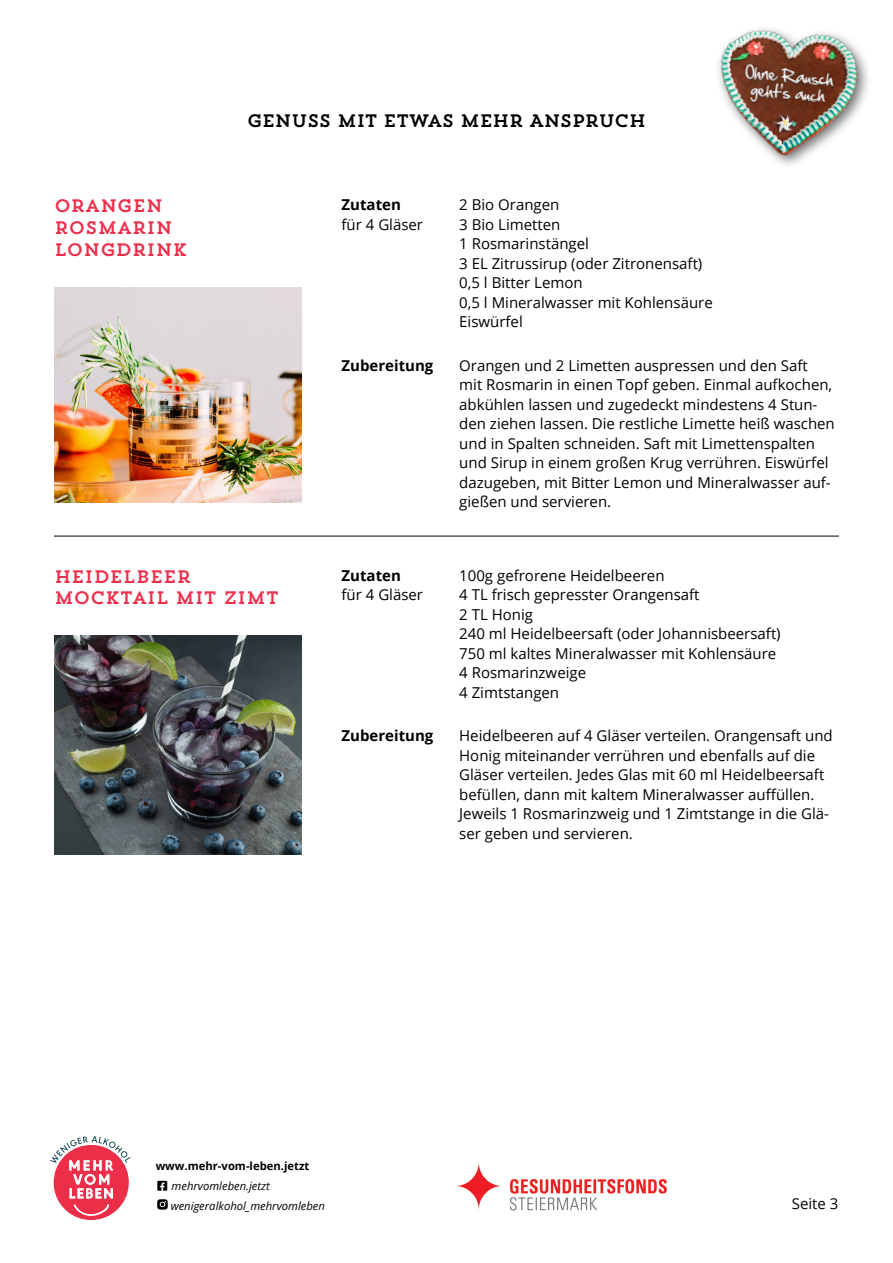
<style>
.page{position:relative;width:893px;height:1263px;background:#fff}
.page>*{position:absolute;margin:0;border:0;box-sizing:border-box;transform-origin:0 0}
.t1{font:18px/21.6px "Trend Slab One";letter-spacing:-.02em;color:#ee2f4b}
.t2{font:18px "Trend Slab One";letter-spacing:-.05em;color:#000}
.t3{font:15.3px/17px "Hand Of Sean";color:#f6f3f4;text-align:center}
.t4{font:15px/19.5px "Open Sans";color:#000}
.t5{font:700 15px "Open Sans";color:#000}
.t6{font:italic 11.25px/19.6px "Open Sans";color:#000}
.t7{font:700 11.25px "Open Sans";color:#000}
</style>
<div class="page">
<svg style="left:50px;top:1136px;width:81px;height:84px"></svg>
<svg style="left:157px;top:1199px;width:11px;height:10px"></svg>
<img style="left:456px;top:1162px;width:211px;height:48px">
<img style="left:54px;top:287px;width:248px;height:216px">
<img style="left:54px;top:636px;width:248px;height:218px">
<hr style="left:54px;top:536px;width:785px;height:1px;background:#000">
<div style="left:714px;top:24px;width:158px;height:146px;background:#000;opacity:.55"></div>
<img style="left:714px;top:24px;width:150px;height:140px">
<div style="left:738px;top:57px;width:107px;height:57px;background:#000;opacity:.25"></div>
<svg style="left:742px;top:65px;width:94px;height:46px;background:#65301c"></svg>
<p class="t1" style="left:54px;top:195px;width:135px">ORANGEN<br>ROSMARIN<br>LONGDRINK</p>
<p class="t2" style="left:247px;top:109px;width:401px">GENUSS MIT ETWAS MEHR ANSPRUCH</p>
<p class="t5" style="left:342px;top:194px;width:61px">Zutaten</p>
<p class="t4" style="left:342px;top:214px;width:83px">für 4 Gläser</p>
<p class="t4" style="left:459px;top:195px;width:255px">2 Bio Orangen<br>3 Bio Limetten<br>1 Rosmarinstängel<br>3 EL Zitrussirup (oder Zitronensaft)<br>0,5 l Bitter Lemon<br>0,5 l Mineralwasser mit Kohlensäure<br>Eiswürfel</p>
<p class="t3" style="left:746px;top:63px;width:90px;rotate:5deg">Ohne Rausch geht’s auch</p>
<p class="t5" style="left:342px;top:355px;width:93px">Zubereitung</p>
<p class="t4" style="left:459px;top:355px;width:377px">Orangen und 2 Limetten auspressen und den Saft<br>mit Rosmarin in einen Topf geben. Einmal aufkochen, abkühlen lassen und zugedeckt mindestens 4 Stun&shy;den ziehen lassen. Die restliche Limette heiß waschen und in Spalten schneiden. Saft mit Limettenspalten und Sirup in einem großen Krug verrühren. Eiswürfel dazugeben, mit Bitter Lemon und Mineralwasser auf&shy;gießen und servieren.</p>
<p class="t1" style="left:54px;top:565px;width:227px">HEIDELBEER<br>MOCKTAIL MIT ZIMT</p>
<p class="t5" style="left:342px;top:565px;width:61px">Zutaten</p>
<p class="t4" style="left:342px;top:585px;width:83px">für 4 Gläser</p>
<p class="t5" style="left:342px;top:725px;width:93px">Zubereitung</p>
<p class="t4" style="left:459px;top:565px;width:323px">100g gefrorene Heidelbeeren<br>4 TL frisch gepresster Orangensaft<br>2 TL Honig<br>240 ml Heidelbeersaft (oder Johannisbeersaft)<br>750 ml kaltes Mineralwasser mit Kohlensäure<br>4 Rosmarinzweige<br>4 Zimtstangen</p>
<p class="t4" style="left:459px;top:726px;width:375px">Heidelbeeren auf 4 Gläser verteilen. Orangensaft und Honig miteinander verrühren und ebenfalls auf die Gläser verteilen. Jedes Glas mit 60 ml Heidelbeersaft befüllen, dann mit kaltem Mineralwasser auffüllen.<br>Jeweils 1 Rosmarinzweig und 1 Zimtstange in die Glä&shy;ser geben und servieren.</p>
<p class="t7" style="left:156px;top:1158px;width:155px">www.mehr-vom-leben.jetzt</p>
<p class="t6" style="left:171px;top:1176px;width:156px;text-indent:-13px">□□❑◆ mehrvomleben.jetzt wenigeralkohol_mehrvomleben</p>
<p class="t4" style="left:792px;top:1194px;width:48px">Seite 3</p>
</div>
